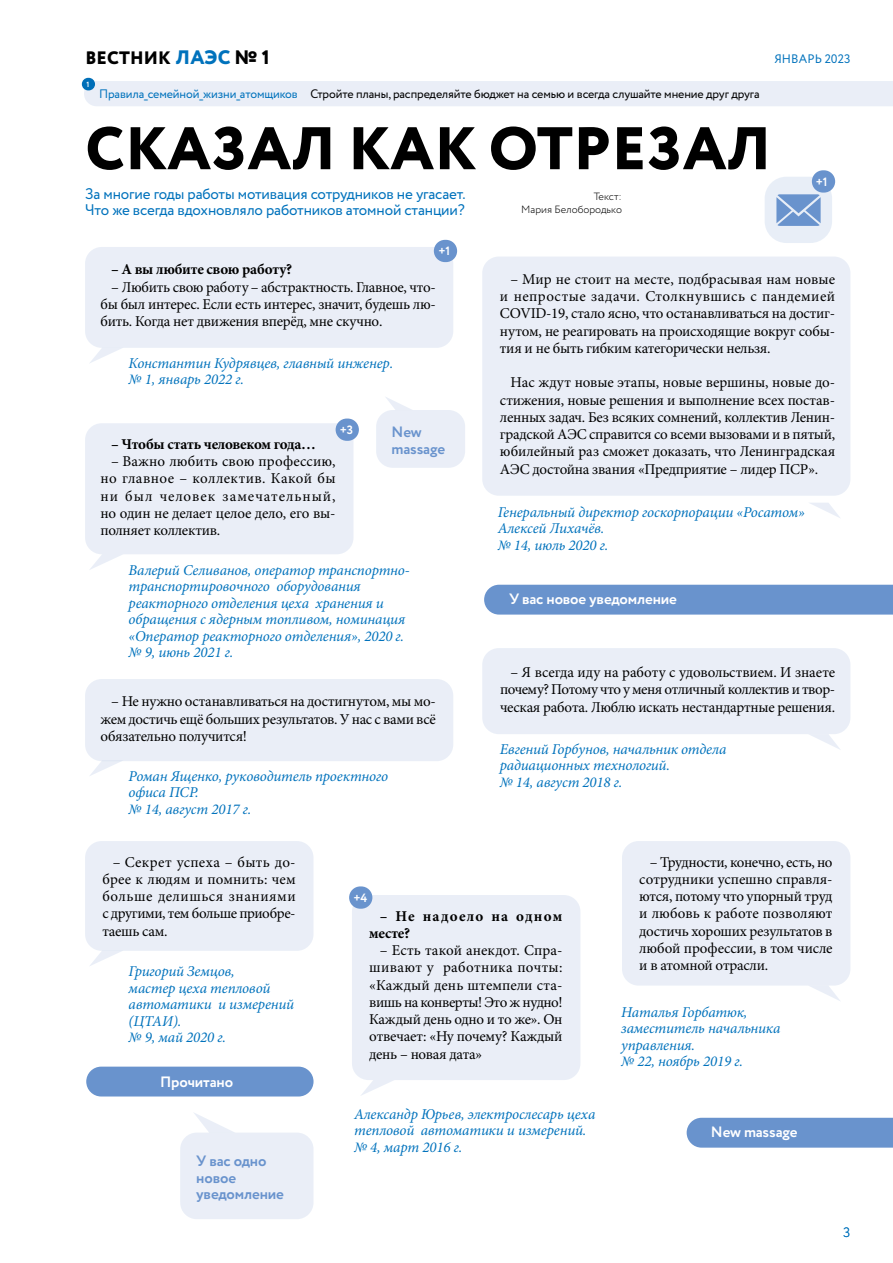
<style>
.page{position:relative;width:893px;height:1263px;background:#fff}
.page>*{position:absolute;margin:0;border:0;box-sizing:border-box;transform-origin:0 0}
.t1{font:800 60px "Circe";letter-spacing:.01em;color:#000}
.t2{font:800 18px "Circe";letter-spacing:.01em;color:#000}
.t3{font:15px/17.2px "Minion Pro";letter-spacing:-.02em;color:#000;text-align:justify}
.t4{font:italic 15px/16.5px "Minion Pro";letter-spacing:-.01em;color:#0072bc}
.t5{font:15px/16.5px "Circe";letter-spacing:-.01em;color:#0072bc}
.t6{font:700 15px "Minion Pro";letter-spacing:-.01em;color:#000}
.t7{font:700 15px "Circe";letter-spacing:-.01em;color:#fff}
.t8{font:700 15px/16.5px "Circe";letter-spacing:-.01em;color:#6993cd}
.t9{font:700 15px/17.2px "Minion Pro";letter-spacing:.08em;color:#000}
.t10{font:300 13.5px "Circe";color:#0072bc}
.t11{font:12px "Circe";letter-spacing:-.01em;color:#000}
.t12{font:12px "Circe";letter-spacing:.01em;color:#0072bc}
.t13{font:700 12px "Circe";color:#fff}
.t14{font:300 10.5px/12.6px "Circe";color:#000;text-align:right}
.t15{font:700 7.5px "Circe";color:#fff}
.s1{font-size:19.5px;color:#0072bc}
.s2{font-size:19.5px}
.s3{color:#0072bc}
</style>
<div class="page">
<div style="left:84px;top:81px;width:809px;height:25px;background:#eaeef7"></div>
<div style="left:765px;top:177px;width:67px;height:66px;background:#e8eef7;border-radius:22px"></div>
<div style="left:85px;top:247px;width:368px;height:101px;background:#eaeef7;border-radius:17px"></div>
<div style="left:85px;top:679px;width:368px;height:82px;background:#eaeef7;border-radius:17px"></div>
<div style="left:85px;top:423px;width:268px;height:131px;background:#eaeef7;border-radius:17px"></div>
<div style="left:622px;top:841px;width:228px;height:145px;background:#eaeef7;border-radius:17px"></div>
<div style="left:352px;top:895px;width:228px;height:185px;background:#eaeef7;border-radius:17px"></div>
<div style="left:85px;top:841px;width:229px;height:110px;background:#eaeef7;border-radius:17px"></div>
<div style="left:482px;top:257px;width:368px;height:239px;background:#eaeef7;border-radius:17px"></div>
<div style="left:376px;top:410px;width:89px;height:58px;background:#eaeef7;border-radius:17px"></div>
<div style="left:180px;top:1132px;width:134px;height:87px;background:#eaeef7;border-radius:17px"></div>
<div style="left:482px;top:648px;width:368px;height:86px;background:#eaeef7;border-radius:17px"></div>
<div style="left:484px;top:585px;width:409px;height:30px;background:#6993cd"></div>
<div style="left:86px;top:1067px;width:228px;height:29px;background:#6993cd;border-radius:15px"></div>
<div style="left:687px;top:1118px;width:206px;height:29px;background:#6993cd"></div>
<div style="left:336px;top:419px;width:23px;height:22px;background:#6993cd;border-radius:11px"></div>
<div style="left:349px;top:886px;width:23px;height:23px;background:#6993cd;border-radius:11px"></div>
<div style="left:812px;top:170px;width:23px;height:23px;background:#6993cd;border-radius:11px"></div>
<div style="left:434px;top:240px;width:23px;height:22px;background:#6993cd;border-radius:11px"></div>
<div style="left:82px;top:78px;width:13px;height:12px;background:#006fb8;border-radius:6px"></div>
<svg style="left:90px;top:348px;width:32px;height:15px"></svg>
<svg style="left:90px;top:760px;width:32px;height:16px"></svg>
<svg style="left:90px;top:951px;width:31px;height:15px"></svg>
<svg style="left:361px;top:1080px;width:33px;height:15px"></svg>
<svg style="left:90px;top:554px;width:33px;height:16px"></svg>
<svg style="left:810px;top:503px;width:30px;height:15px"></svg>
<svg style="left:386px;top:397px;width:26px;height:13px"></svg>
<svg style="left:193px;top:1113px;width:40px;height:20px"></svg>
<svg style="left:809px;top:734px;width:31px;height:15px"></svg>
<svg style="left:810px;top:986px;width:30px;height:15px"></svg>
<svg style="left:776px;top:194px;width:45px;height:32px"></svg>
<p class="t2" style="left:85px;top:46px;width:186px">ВЕСТНИК <span class="s1">ЛАЭС</span> <span class="s2">№ 1</span></p>
<p class="t12" style="left:774px;top:51px;width:78px">ЯНВАРЬ 2023</p>
<p class="t15" style="left:87px;top:79px;width:4px">1</p>
<p class="t11" style="left:99px;top:86px;width:662px"><span class="s3">Правила_семейной_жизни_атомщиков</span> Стройте планы, распределяйте бюджет на семью и всегда слушайте мнение друг друга</p>
<h1 class="t1" style="left:85px;top:108px;width:687px">СКАЗАЛ КАК ОТРЕЗАЛ</h1>
<p class="t5" style="left:85px;top:186px;width:382px">За многие годы работы мотивация сотрудников не угасает.<br>Что же всегда вдохновляло работников атомной станции?</p>
<p class="t14" style="left:521px;top:191px;width:102px">Текст:<br>Мария Белобородько</p>
<p class="t13" style="left:439px;top:243px;width:13px">+1</p>
<p class="t13" style="left:816px;top:174px;width:13px">+1</p>
<p class="t6" style="left:111px;top:259px;width:182px">– А вы любите свою работу?</p>
<p class="t3" style="left:101px;top:278px;width:337px;text-indent:11px">– Любить свою работу – абстрактность. Главное, что&shy;бы был интерес. Если есть интерес, значит, будешь лю&shy;бить. Когда нет движения вперёд, мне скучно.</p>
<p class="t4" style="left:129px;top:355px;width:266px">Константин Кудрявцев, главный инженер. № 1, январь 2022 г.</p>
<p class="t13" style="left:340px;top:422px;width:15px">+3</p>
<p class="t6" style="left:111px;top:433px;width:206px">– Чтобы стать человеком года…</p>
<p class="t3" style="left:101px;top:453px;width:237px;text-indent:11px">– Важно любить свою профессию, но главное – коллектив. Какой бы ни был человек замечательный, но один не делает целое дело, его вы&shy;полняет коллектив.</p>
<p class="t8" style="left:392px;top:425px;width:55px">New massage</p>
<p class="t4" style="left:129px;top:562px;width:283px">Валерий Селиванов, оператор транспортно&shy;транспортировочного оборудования реакторного отделения цеха хранения и обращения с ядерным топливом, номинация «Оператор реакторного отделения», 2020 г. № 9, июнь 2021 г.</p>
<p class="t3" style="left:101px;top:693px;width:337px;text-indent:11px">– Не нужно останавливаться на достигнутом, мы мо&shy;жем достичь ещё больших результатов. У нас с вами всё обязательно получится!</p>
<p class="t4" style="left:129px;top:767px;width:261px">Роман Ященко, руководитель проектного офиса ПСР.<br>№ 14, август 2017 г.</p>
<p class="t3" style="left:500px;top:271px;width:337px;text-indent:11px">– Мир не стоит на месте, подбрасывая нам новые и непростые задачи. Столкнувшись с пандемией COVID‐19, стало ясно, что останавливаться на достиг&shy;нутом, не реагировать на происходящие вокруг собы&shy;тия и не быть гибким категорически нельзя.</p>
<p class="t3" style="left:500px;top:374px;width:337px;text-indent:11px">Нас ждут новые этапы, новые вершины, новые до&shy;стижения, новые решения и выполнение всех постав&shy;ленных задач. Без всяких сомнений, коллектив Ленин&shy;градской АЭС справится со всеми вызовами и в пятый, юбилейный раз сможет доказать, что Ленинградская АЭС достойна звания «Предприятие – лидер ПСР».</p>
<p class="t4" style="left:498px;top:504px;width:309px">Генеральный директор госкорпорации «Росатом»<br>Алексей Лихачёв.<br>№ 14, июль 2020 г.</p>
<p class="t7" style="left:509px;top:588px;width:169px">У вас новое уведомление</p>
<p class="t3" style="left:500px;top:664px;width:337px;text-indent:11px">– Я всегда иду на работу с удовольствием. И знаете почему? Потому что у меня отличный коллектив и твор&shy;ческая работа. Люблю искать нестандартные решения.</p>
<p class="t4" style="left:500px;top:740px;width:228px">Евгений Горбунов, начальник отдела радиационных технологий.<br>№ 14, август 2018 г.</p>
<p class="t3" style="left:102px;top:853px;width:195px;text-indent:11px">– Секрет успеха – быть до&shy;брее к людям и помнить: чем больше делишься знаниями с другими, тем больше приобре&shy;таешь сам.</p>
<p class="t4" style="left:129px;top:963px;width:167px">Григорий Земцов,<br>мастер цеха тепловой автоматики и измерений (ЦТАИ).<br>№ 9, май 2020 г.</p>
<p class="t7" style="left:160px;top:1071px;width:75px">Прочитано</p>
<p class="t8" style="left:196px;top:1153px;width:89px">У вас одно новое уведомление</p>
<p class="t13" style="left:353px;top:890px;width:15px">+4</p>
<p class="t9" style="left:369px;top:907px;width:195px;text-indent:11px">– Не надоело на одном месте?</p>
<p class="t3" style="left:369px;top:942px;width:195px;text-indent:11px">– Есть такой анекдот. Спра&shy;шивают у работника почты: «Каждый день штемпели ста&shy;вишь на конверты! Это ж нудно!<br>Каждый день одно и то же». Он отвечает: «Ну почему? Каждый день – новая дата»</p>
<p class="t4" style="left:354px;top:1106px;width:243px">Александр Юрьев, электрослесарь цеха тепловой автоматики и измерений. № 4, март 2016 г.</p>
<p class="t3" style="left:639px;top:853px;width:195px;text-indent:11px">– Трудности, конечно, есть, но сотрудники успешно справля&shy;ются, потому что упорный труд и любовь к работе позволяют достичь хороших результатов в любой профессии, в том числе и в атомной отрасли.</p>
<p class="t4" style="left:621px;top:1004px;width:161px">Наталья Горбатюк, заместитель начальника управления.<br>№ 22, ноябрь 2019 г.</p>
<p class="t7" style="left:711px;top:1122px;width:88px">New massage</p>
<p class="t10" style="left:843px;top:1224px;width:9px">3</p>
</div>
